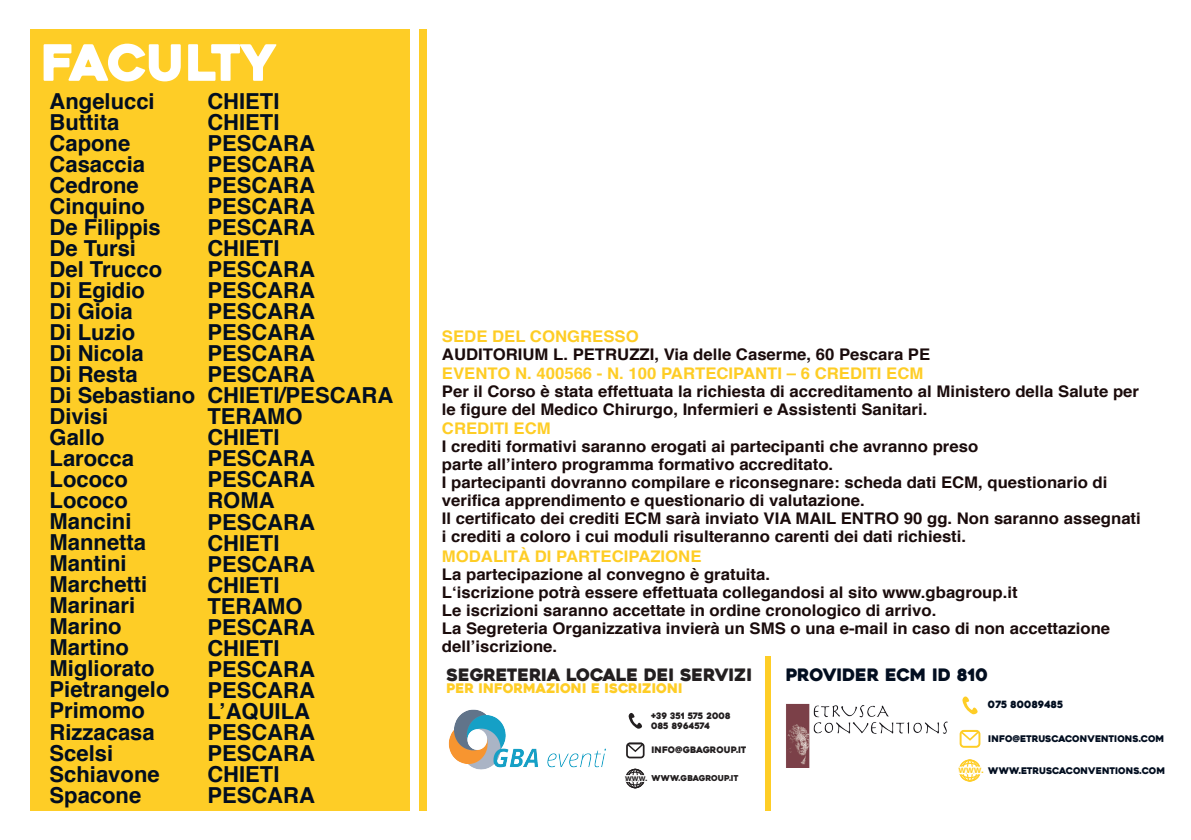
<style>
.page{position:relative;width:1191px;height:840px;background:#fff}
.page>*{position:absolute;margin:0;border:0;box-sizing:border-box;transform-origin:0 0}
.t1{font:50px "Heavitas";letter-spacing:-.02em;color:#fff}
.t2{font:700 22px/21px "Helvetica";color:#020e20}
.t3{font:17px "Heavitas";color:#231f20}
.t4{font:17px "Heavitas";color:#020e20}
.t5{font:700 16px/18px "Helvetica";color:#1a0b0b;scale:1.04 1}
.t6{font:700 16px "Helvetica";color:#fecd26;scale:1.04 1}
.t7{font:13.2px "Heavitas";color:#fecd26}
.t8{font:10px "Heavitas";color:#020e20}
.t9{font:9.2px "Heavitas";color:#020e20}
.t10{font:8.8px/10.6px "Heavitas";color:#231f20}
.t11{font:8px "Heavitas";color:#231f20}
.s1{font-family:"Helvetica";font-weight:700;font-size:8.8px}
.s2{font-family:"Helvetica";font-weight:700;font-size:10px;color:#fecd26}
</style>
<div class="page">
<div style="left:30px;top:29px;width:1131px;height:781px;background:#fecd26"></div>
<div style="left:410px;top:4px;width:9px;height:814px;background:#fff"></div>
<div style="left:428px;top:20px;width:744px;height:798px;background:#fff"></div>
<svg style="left:628px;top:713px;width:14px;height:15px"></svg>
<svg style="left:626px;top:742px;width:18px;height:16px"></svg>
<svg style="left:625px;top:768px;width:20px;height:19px"></svg>
<img style="left:448px;top:709px;width:158px;height:61px">
<svg style="left:962px;top:696px;width:16px;height:18px"></svg>
<svg style="left:959px;top:729px;width:21px;height:18px"></svg>
<svg style="left:958px;top:759px;width:23px;height:22px"></svg>
<img style="left:786px;top:703px;width:162px;height:64px">
<div style="left:765px;top:656px;width:6px;height:154px;background:#fecd26"></div>
<h1 class="t1" style="left:41px;top:32px;width:237px">FACULTY</h1>
<p class="t2" style="left:50px;top:90px;width:147px">Angelucci<br>Buttita<br>Capone<br>Casaccia<br>Cedrone<br>Cinquino<br>De Filippis<br>De Tursi<br>Del Trucco<br>Di Egidio<br>Di Gioia<br>Di Luzio<br>Di Nicola<br>Di Resta<br>Di Sebastiano<br>Divisi<br>Gallo<br>Larocca<br>Lococo<br>Lococo<br>Mancini<br>Mannetta<br>Mantini<br>Marchetti<br>Marinari<br>Marino<br>Martino<br>Migliorato<br>Pietrangelo<br>Primomo<br>Rizzacasa<br>Scelsi<br>Schiavone<br>Spacone</p>
<p class="t2" style="left:207px;top:91px;width:187px">CHIETI<br>CHIETI<br>PESCARA<br>PESCARA<br>PESCARA<br>PESCARA<br>PESCARA<br>CHIETI<br>PESCARA<br>PESCARA<br>PESCARA<br>PESCARA<br>PESCARA<br>PESCARA<br>CHIETI/PESCARA<br>TERAMO<br>CHIETI<br>PESCARA<br>PESCARA<br>ROMA<br>PESCARA<br>CHIETI<br>PESCARA<br>CHIETI<br>TERAMO<br>PESCARA<br>CHIETI<br>PESCARA<br>PESCARA<br>L’AQUILA<br>PESCARA<br>PESCARA<br>CHIETI<br>PESCARA</p>
<p class="t6" style="left:442px;top:323px;width:191px">SEDE DEL CONGRESSO</p>
<p class="t5" style="left:442px;top:345px;width:471px">AUDITORIUM L. PETRUZZI, Via delle Caserme, 60 Pescara PE</p>
<p class="t6" style="left:442px;top:360px;width:464px">EVENTO N. 400566 - N. 100 PARTECIPANTI – 6 CREDITI ECM</p>
<p class="t5" style="left:442px;top:382px;width:672px">Per il Corso è stata effettuata la richiesta di accreditamento al Ministero della Salute per le figure del Medico Chirurgo, Infermieri e Assistenti Sanitari.</p>
<p class="t6" style="left:442px;top:415px;width:106px">CREDITI ECM</p>
<p class="t5" style="left:442px;top:437px;width:673px">I crediti formativi saranno erogati ai partecipanti che avranno preso<br>parte all’intero programma formativo accreditato.<br>I partecipanti dovranno compilare e riconsegnare: scheda dati ECM, questionario di verifica apprendimento e questionario di valutazione.<br>Il certificato dei crediti ECM sarà inviato VIA MAIL ENTRO 90 gg. Non saranno assegnati i crediti a coloro i cui moduli risulteranno carenti dei dati richiesti.</p>
<p class="t6" style="left:442px;top:542px;width:251px">MODALITÀ DI PARTECIPAZIONE</p>
<p class="t5" style="left:442px;top:564px;width:644px">La partecipazione al convegno è gratuita.<br>L‘iscrizione potrà essere effettuata collegandosi al sito www.gbagroup.it<br>Le iscrizioni saranno accettate in ordine cronologico di arrivo.<br>La Segreteria Organizzativa invierà un SMS o una e-mail in caso di non accettazione dell’iscrizione.</p>
<p class="t3" style="left:446px;top:664px;width:307px">SEGRETERIA LOCALE DEI SERVIZI</p>
<p class="t7" style="left:446px;top:679px;width:237px">PER INFORMAZIONI E ISCRIZIONI</p>
<p class="t10" style="left:651px;top:709px;width:81px">+39 351 575 2008<br>085 8964574</p>
<p class="t10" style="left:651px;top:744px;width:96px">INFO@GBAGROUP.IT</p>
<p class="t11" style="left:625px;top:773px;width:115px"><span class="s1">www.</span> WWW.GBAGROUP.IT</p>
<p class="t4" style="left:785px;top:664px;width:204px">PROVIDER ECM ID 810</p>
<p class="t8" style="left:988px;top:698px;width:77px">075 80089485</p>
<p class="t9" style="left:988px;top:733px;width:178px">INFO@ETRUSCACONVENTIONS.COM</p>
<p class="t9" style="left:958px;top:764px;width:208px"><span class="s2">www.</span> WWW.ETRUSCACONVENTIONS.COM</p>
</div>
